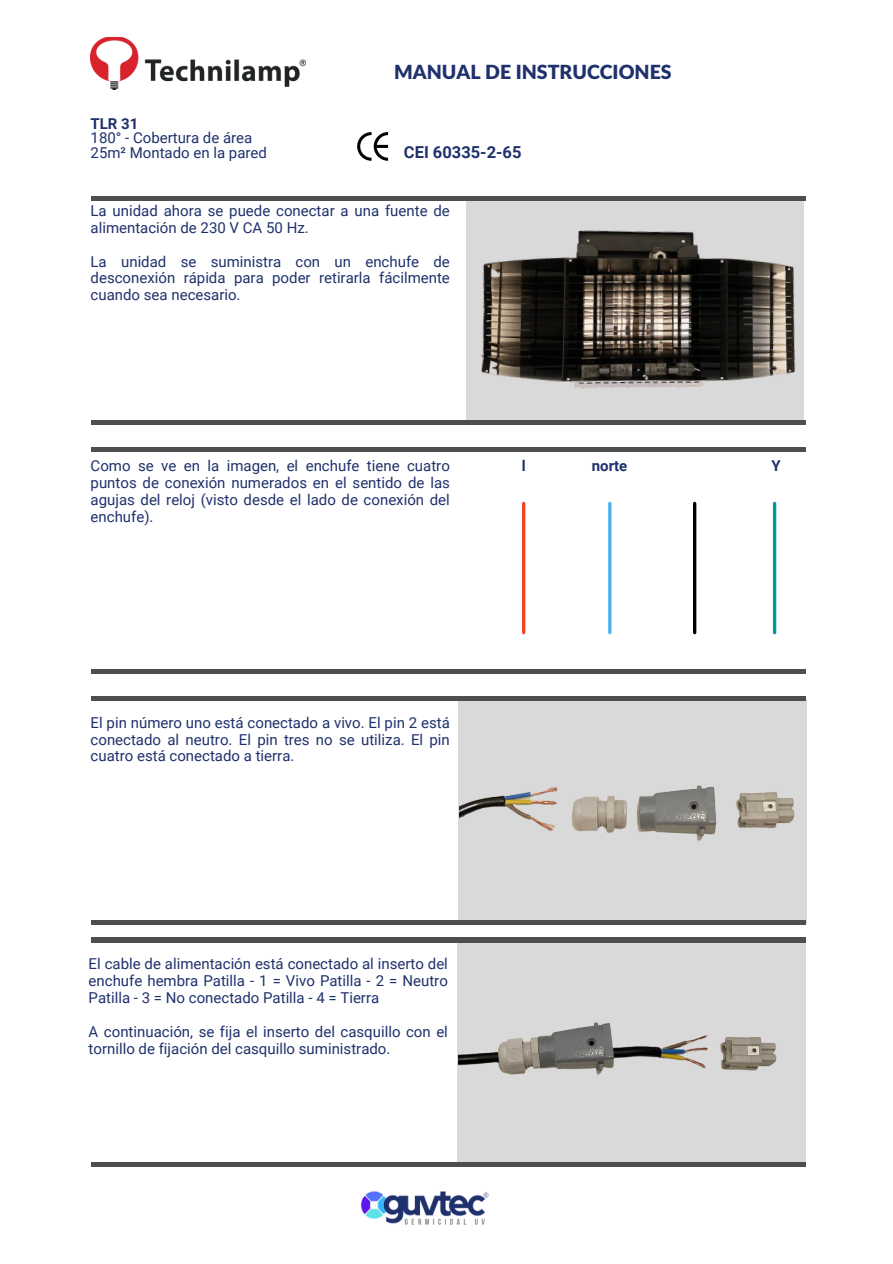
<style>
.page{position:relative;width:893px;height:1264px;background:#fff}
.page>*{position:absolute;margin:0;border:0;box-sizing:border-box;transform-origin:0 0}
.t1{font:900 19.5px "Lato Latin";color:#1f316c}
.t2{font:700 16.5px "Roboto";color:#1f316c}
.t3{font:15px/16.8px "Roboto";color:#1f316c;text-align:justify}
.t4{font:700 15px "Roboto";color:#1f316c}
</style>
<div class="page">
<div style="left:466px;top:198px;width:337px;height:224px;background:#d9d9d9"></div>
<hr style="left:91px;top:420px;width:714px;height:4px;background:#4e4e4e">
<div style="left:91px;top:669px;width:714px;height:5px;background:#4e4e4e"></div>
<div style="left:458px;top:699px;width:348px;height:223px;background:#d9d9d9"></div>
<img style="left:459px;top:785px;width:347px;height:137px">
<img style="left:459px;top:939px;width:347px;height:224px">
<hr style="left:91px;top:920px;width:714px;height:4px;background:#4e4e4e">
<hr style="left:91px;top:197px;width:714px;height:4px;background:#4e4e4e">
<hr style="left:91px;top:447px;width:714px;height:4px;background:#4e4e4e">
<hr style="left:91px;top:696px;width:714px;height:4px;background:#4e4e4e">
<svg style="left:357px;top:132px;width:31px;height:29px"></svg>
<img style="left:360px;top:1191px;width:129px;height:34px">
<hr style="left:522px;top:503px;width:3px;height:129px;background:#f14624">
<hr style="left:608px;top:503px;width:3px;height:129px;background:#4eb1f2">
<hr style="left:693px;top:503px;width:3px;height:129px;background:#000">
<svg style="left:772px;top:503px;width:4px;height:129px"></svg>
<div style="left:91px;top:937px;width:714px;height:5px;background:#4e4e4e"></div>
<hr style="left:91px;top:1162px;width:714px;height:4px;background:#4e4e4e">
<img style="left:481px;top:216px;width:323px;height:198px">
<img style="left:91px;top:37px;width:214px;height:52px">
<p class="t4" style="left:91px;top:115px;width:49px">TLR 31</p>
<p class="t3" style="left:91px;top:130px;width:163px">180° - Cobertura de área</p>
<p class="t3" style="left:91px;top:144px;width:178px">25m² Montado en la pared</p>
<p class="t1" style="left:394px;top:64px;width:279px">MANUAL DE INSTRUCCIONES</p>
<p class="t2" style="left:404px;top:143px;width:119px">CEI 60335-2-65</p>
<p class="t3" style="left:91px;top:202px;width:361px">La unidad ahora se puede conectar a una fuente de alimentación de 230 V CA 50 Hz.</p>
<p class="t3" style="left:91px;top:253px;width:361px">La unidad se suministra con un enchufe de desconexión rápida para poder retirarla fácilmente cuando sea necesario.</p>
<p class="t4" style="left:521px;top:457px;width:5px">l</p>
<p class="t3" style="left:91px;top:458px;width:361px">Como se ve en la imagen, el enchufe tiene cuatro puntos de conexión numerados en el sentido de las agujas del reloj (visto desde el lado de conexión del enchufe).</p>
<p class="t4" style="left:771px;top:457px;width:11px">Y</p>
<p class="t4" style="left:592px;top:457px;width:37px">norte</p>
<p class="t3" style="left:91px;top:714px;width:361px">El pin número uno está conectado a vivo. El pin 2 está conectado al neutro. El pin tres no se utiliza. El pin cuatro está conectado a tierra.</p>
<p class="t3" style="left:89px;top:955px;width:361px">El cable de alimentación está conectado al inserto del enchufe hembra Patilla - 1 = Vivo Patilla - 2 = Neutro Patilla - 3 = No conectado Patilla - 4 = Tierra</p>
<p class="t3" style="left:89px;top:1023px;width:361px">A continuación, se fija el inserto del casquillo con el tornillo de fijación del casquillo suministrado.</p>
</div>
